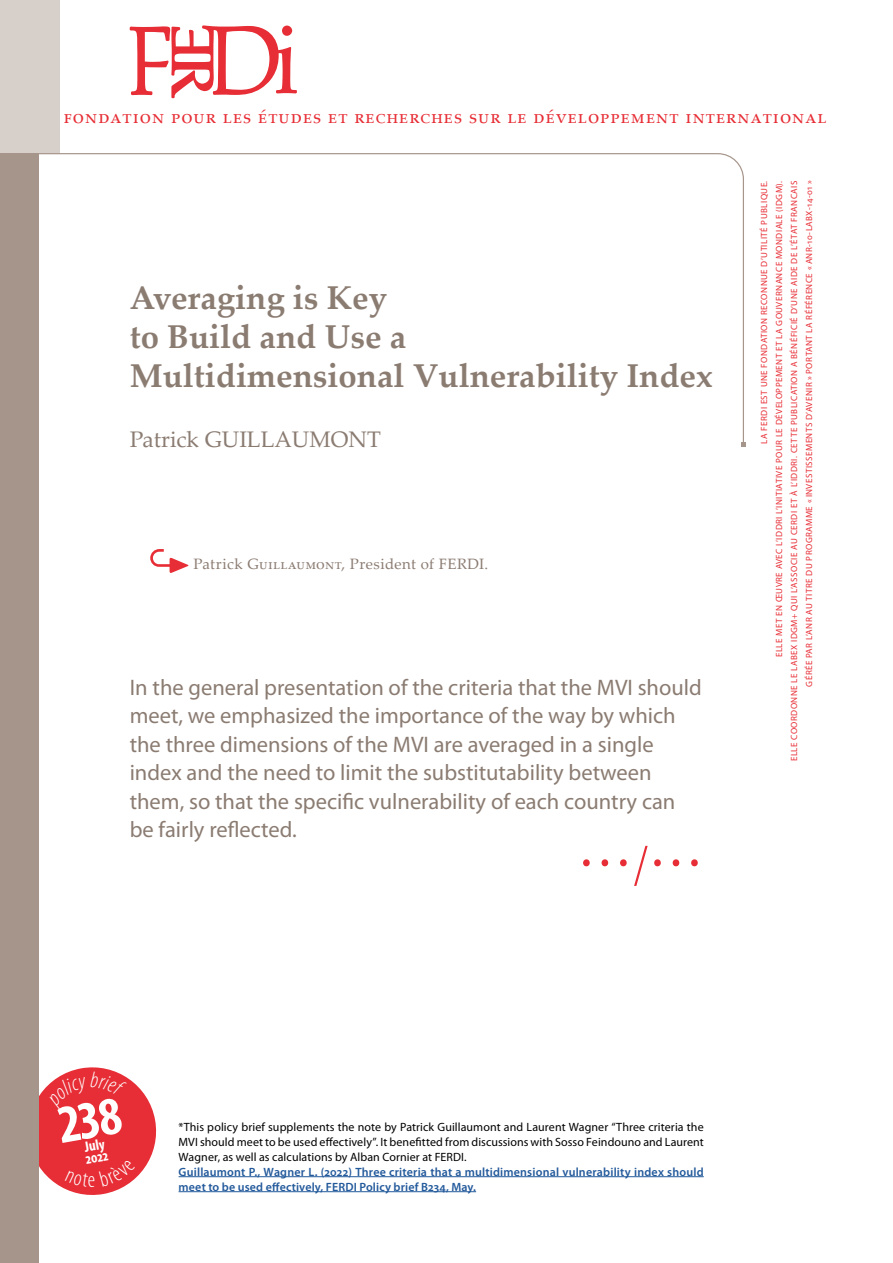
<style>
.page{position:relative;width:893px;height:1263px;background:#fff}
.page>*{position:absolute;margin:0;border:0;box-sizing:border-box;transform-origin:0 0}
.t1{font:55.5px "Myriad Pro";color:#e72d35}
.t2{font:700 33px/39px "Palatino Linotype";color:#8b7c72}
.t3{font:22.5px/28.5px "Myriad Pro";color:#8b7c72}
.t4{font:22.5px "Palatino Linotype";color:#8b7c72}
.t5{font:19.5px "Palatino Linotype";letter-spacing:.05em;color:#e72d35}
.t6{font:15px "Palatino Linotype";letter-spacing:.02em;color:#8b7c72}
.t7{font:700 condensed 15px/12px "Myriad Pro";color:#fff}
.t8{font:12px/15px "Myriad Pro";letter-spacing:.005em;color:#000;text-align:justify}
.t9{font:600 12px/15px "Myriad Pro";letter-spacing:.015em;color:#22599b}
.t10{font:9px/15px "Myriad Pro";letter-spacing:.05em;color:#e72d35;text-align:right}
.s1{font-weight:300;font-stretch:condensed}
</style>
<div class="page">
<svg style="left:130px;top:25px;width:167px;height:73px"></svg>
<div style="left:0;top:0;width:60px;height:153px;background:#d7cfc9"></div>
<svg style="left:150px;top:549px;width:38px;height:24px"></svg>
<hr style="left:179px;top:1176px;width:525px;height:1px;background:#22599b">
<hr style="left:179px;top:1191px;width:297px;height:1px;background:#22599b">
<div style="left:0;top:153px;width:38px;height:1110px;background:#a6958b"></div>
<svg style="left:38px;top:153px;width:706px;height:293px"></svg>
<svg style="left:741px;top:442px;width:5px;height:5px"></svg>
<svg style="left:38px;top:1062px;width:119px;height:138px"></svg>
<h3 class="t5" style="left:64px;top:103px;width:764px">fondation pour les études et recherches sur le développement international</h3>
<h2 class="t2" style="left:130px;top:277px;width:584px">Averaging is Key<br>to Build and Use a<br>Multidimensional Vulnerability Index</h2>
<h3 class="t4" style="left:130px;top:423px;width:253px">Patrick GUILLAUMONT</h3>
<h3 class="t6" style="left:193px;top:553px;width:296px">Patrick Guillaumont, President of FERDI.</h3>
<p class="t3" style="left:130px;top:672px;width:574px">In the general presentation of the criteria that the MVI should meet, we emphasized the importance of the way by which the three dimensions of the MVI are averaged in a single index and the need to limit the substitutability between them, so that the specific vulnerability of each country can be fairly reflected.</p>
<h1 class="t1" style="left:577px;top:813px;width:128px">…<span class="s1">/</span>…</h1>
<p class="t10" style="left:756px;top:761px;width:582px;rotate:-90deg">LA FERDI EST UNE FONDATION RECONNUE D’UTILITÉ PUBLIQUE.<br>ELLE MET EN ŒUVRE AVEC L’IDDRI L’INITIATIVE POUR LE DÉVELOPPEMENT ET LA GOUVERNANCE MONDIALE (IDGM).<br>ELLE COORDONNE LE LABEX IDGM+ QUI L’ASSOCIE AU CERDI ET À L’IDDRI. CETTE PUBLICATION A BÉNÉFICIÉ D’UNE AIDE DE L’ÉTAT FRANCAIS GÉRÉE PAR L’ANR AU TITRE DU PROGRAMME « INVESTISSEMENTS D’AVENIR » PORTANT LA RÉFÉRENCE « ANR-10-LABX-14-01 »</p>
<h3 class="t7" style="left:82px;top:1141px;width:25px;rotate:-10deg">July<br>2022</h3>
<p class="t8" style="left:179px;top:1119px;width:527px">*This policy brief supplements the note by Patrick Guillaumont and Laurent Wagner “Three criteria the MVI should meet to be used effectively”. It benefitted from discussions with Sosso Feindouno and Laurent Wagner, as well as calculations by Alban Cornier at FERDI.</p>
<h3 class="t9" style="left:179px;top:1164px;width:527px">Guillaumont P., Wagner L. (2022) Three criteria that a multidimensional vulnerability index should meet to be used effectively, FERDI Policy brief B234, May.</h3>
</div>
